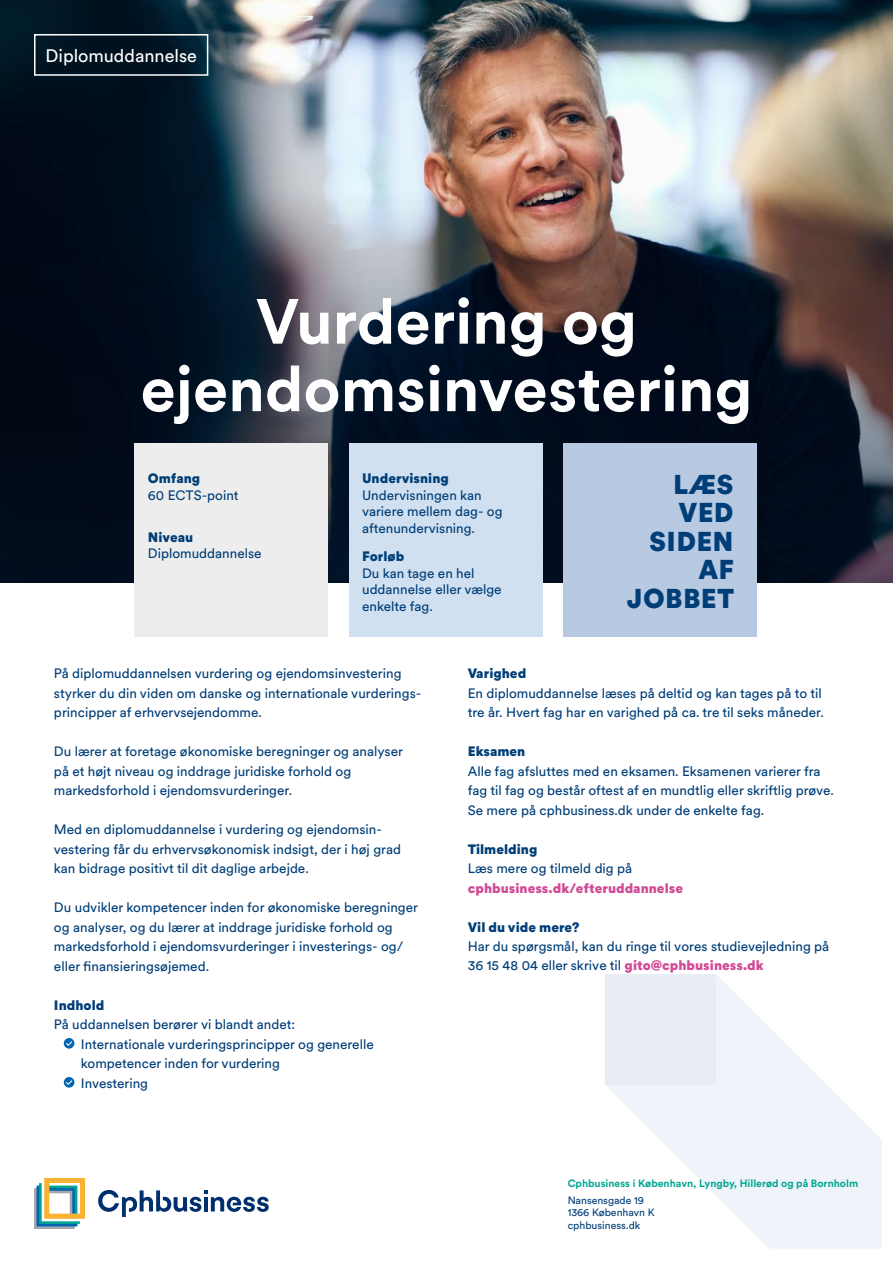
<style>
.page{position:relative;width:893px;height:1263px;background:#fff}
.page>*{position:absolute;margin:0;border:0;box-sizing:border-box;transform-origin:0 0}
.Titel{font:700 63px "Circular XX";color:#fff}
.t1{font:900 27px/28.5px "Circular XX";letter-spacing:.01em;color:#003e78;text-align:right}
.t2{font:18px "Circular Std";color:#fff}
.Brødtekst{font:13.5px/19.5px "Circular XX";color:#003e78}
.Faktaboks{font:13.5px/16.5px "Circular XX";color:#003e78}
.Brødtekst-2{font:900 13.5px/19.5px "Circular XX";color:#d14a95}
.Overskrift{font:900 13.5px "Circular XX";color:#003e78}
.t3{font:700 10.5px "Circular Std";color:#00a590}
.t4{font:10.5px/12.6px "Circular Std";color:#003e78}
.s1{font-weight:900}
.s2{color:#003e78}
.s3{font-weight:400;color:#003e78}
.s4{font-weight:900;color:#d14a95}
</style>
<div class="page">
<svg style="left:605px;top:975px;width:277px;height:273px;fill:#eef4f9"></svg>
<div style="left:605px;top:974px;width:111px;height:110px;background:#e7ecf5"></div>
<svg style="left:34px;top:1178px;width:51px;height:51px"></svg>
<svg style="left:98px;top:1190px;width:171px;height:27px"></svg>
<img style="left:0;top:0;width:893px;height:121px">
<img style="left:0;top:121px;width:893px;height:462px">
<div style="left:135px;top:443px;width:193px;height:194px;background:#ededed"></div>
<div style="left:349px;top:443px;width:194px;height:194px;background:#d0e0f0"></div>
<div style="left:563px;top:443px;width:194px;height:194px;background:#b8c9e2"></div>
<div style="left:64px;top:1038px;width:10px;height:11px;background:#0065b0;border-radius:50%"></div>
<svg style="left:66px;top:1041px;width:6px;height:5px"></svg>
<div style="left:64px;top:1077px;width:10px;height:11px;background:#0065b0;border-radius:50%"></div>
<svg style="left:66px;top:1080px;width:6px;height:5px"></svg>
<div style="left:34px;top:34px;width:174px;height:42px;border:2px solid #fff"></div>
<h3 class="t2" style="left:46px;top:45px;width:153px">Diplomuddannelse</h3>
<h1 class="Titel" style="left:256px;top:278px;width:383px">Vurdering og</h1>
<h1 class="Titel" style="left:140px;top:346px;width:614px">ejendomsinvestering</h1>
<h2 class="Overskrift" style="left:148px;top:469px;width:54px">Omfang</h2>
<p class="Faktaboks" style="left:148px;top:486px;width:92px">60 ECTS-point</p>
<h2 class="Overskrift" style="left:148px;top:527px;width:47px">Niveau</h2>
<p class="Faktaboks" style="left:148px;top:544px;width:115px">Diplomuddannelse</p>
<h2 class="Overskrift" style="left:362px;top:469px;width:88px">Undervisning</h2>
<p class="Faktaboks" style="left:362px;top:486px;width:142px">Undervisningen kan variere mellem dag- og aftenundervisning.</p>
<h2 class="Overskrift" style="left:362px;top:547px;width:44px">Forløb</h2>
<p class="Faktaboks" style="left:362px;top:564px;width:141px">Du kan tage en hel uddannelse eller vælge enkelte fag.</p>
<h2 class="t1" style="left:627px;top:469px;width:109px">LÆS<br>VED<br>SIDEN<br>AF<br>JOBBET</h2>
<p class="Brødtekst" style="left:54px;top:663px;width:369px">På diplomuddannelsen vurdering og ejendomsinvestering styrker du din viden om danske og internationale vurderings&shy;principper af erhvervsejendomme.</p>
<p class="Brødtekst" style="left:54px;top:741px;width:350px">Du lærer at foretage økonomiske beregninger og analyser på et højt niveau og inddrage juridiske forhold og markedsforhold i ejendomsvurderinger.</p>
<p class="Brødtekst" style="left:54px;top:819px;width:349px">Med en diplomuddannelse i vurdering og ejendomsin&shy;vestering får du erhvervsøkonomisk indsigt, der i høj grad kan bidrage positivt til dit daglige arbejde.</p>
<p class="Brødtekst" style="left:54px;top:897px;width:366px">Du udvikler kompetencer inden for økonomiske beregninger og analyser, og du lærer at inddrage juridiske forhold og markedsforhold i ejendomsvurderinger i investerings- og/ eller finansieringsøjemed.</p>
<h2 class="Overskrift" style="left:54px;top:995px;width:52px">Indhold</h2>
<p class="Brødtekst" style="left:54px;top:1014px;width:243px">På uddannelsen berører vi blandt andet:</p>
<p class="Brødtekst" style="left:81px;top:1033px;width:294px">Internationale vurderingsprincipper og generelle kompetencer inden for vurdering</p>
<p class="Brødtekst" style="left:81px;top:1072px;width:69px">Investering</p>
<p class="Brødtekst" style="left:468px;top:663px;width:357px"><span class="s1">Varighed<br></span>En diplomuddannelse læses på deltid og kan tages på to til tre år. Hvert fag har en varighed på ca. tre til seks måneder.</p>
<p class="Brødtekst" style="left:468px;top:741px;width:368px"><span class="s1">Eksamen<br></span>Alle fag afsluttes med en eksamen. Eksamenen varierer fra fag til fag og består oftest af en mundtlig eller skriftlig prøve.<br>Se mere på cphbusiness.dk under de enkelte fag.</p>
<p class="Brødtekst-2" style="left:468px;top:838px;width:217px"><span class="s2">Tilmelding<br></span><span class="s3">Læs mere og tilmeld dig på </span>cphbusiness.dk/efteruddannelse</p>
<p class="Brødtekst" style="left:468px;top:917px;width:363px"><span class="s1">Vil du vide mere?<br></span>Har du spørgsmål, kan du ringe til vores studievejledning på<br>36 15 48 04 eller skrive til <span class="s4">gito@cphbusiness.dk</span></p>
<p class="t3" style="left:568px;top:1177px;width:292px">Cphbusiness i København, Lyngby, Hillerød og på Bornholm</p>
<p class="t4" style="left:568px;top:1193px;width:89px">Nansensgade 19<br>1366 København K cphbusiness.dk</p>
</div>
